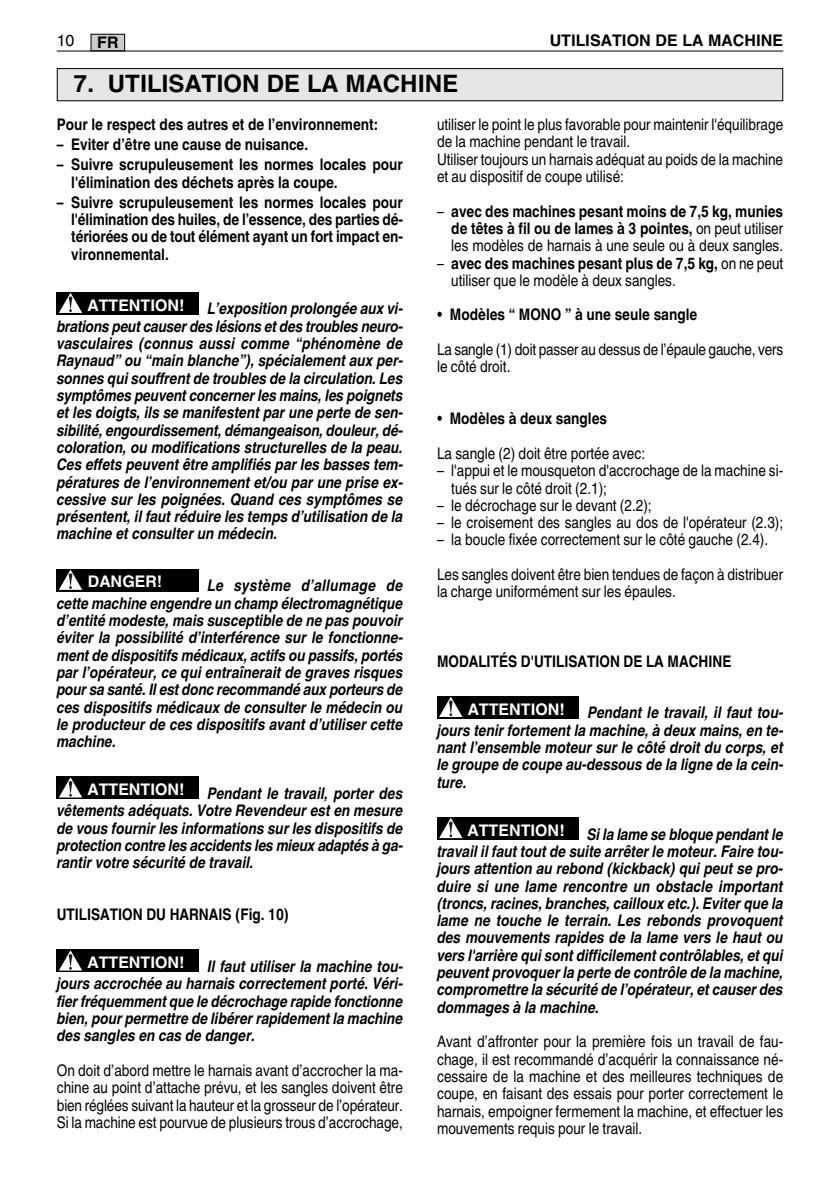
<style>
.page{position:relative;width:840px;height:1191px;background:#fff}
.page>*{position:absolute;margin:0;border:0;box-sizing:border-box;transform-origin:0 0}
.t1{font:700 24px "Helvetica World";color:#000}
.t2{font:italic 700 16px/17.2px "Helvetica World";color:#000;text-align:justify;scale:.85 1}
.t3{font:16px/17.4px "Helvetica World";color:#000;scale:.85 1}
.t4{font:700 16px/17.4px "Helvetica World";color:#000;text-align:justify;scale:.85 1}
.t5{font:700 16px "Helvetica World";color:#fff}
.t6{font:700 16px "Helvetica World";color:#000}
.t7{font:16px "Helvetica World";color:#000}
.s1{font-weight:400}
.s2{font-weight:700}
</style>
<div class="page">
<div style="left:91px;top:34px;width:33px;height:17px;background:#ccc"></div>
<div style="left:91px;top:34px;width:34px;height:17px;border:1px solid #000"></div>
<hr style="left:57px;top:51px;width:725px;height:1px;background:#000">
<div style="left:85px;top:568px;width:114px;height:23px;background:#000"></div>
<div style="left:57px;top:568px;width:28px;height:23px;background:#000"></div>
<svg style="left:59px;top:569px;width:23px;height:21px"></svg>
<div style="left:85px;top:292px;width:113px;height:22px;background:#000"></div>
<div style="left:57px;top:292px;width:28px;height:22px;background:#000"></div>
<svg style="left:59px;top:293px;width:23px;height:20px"></svg>
<div style="left:85px;top:776px;width:113px;height:23px;background:#000"></div>
<svg style="left:57px;top:776px;width:28px;height:23px"></svg>
<svg style="left:59px;top:777px;width:23px;height:20px"></svg>
<div style="left:85px;top:949px;width:113px;height:23px;background:#000"></div>
<svg style="left:57px;top:949px;width:28px;height:23px"></svg>
<svg style="left:59px;top:950px;width:23px;height:20px"></svg>
<div style="left:465px;top:817px;width:113px;height:22px;background:#000"></div>
<div style="left:437px;top:817px;width:28px;height:22px;background:#000"></div>
<svg style="left:439px;top:818px;width:23px;height:20px"></svg>
<svg style="left:448px;top:821px;width:4px;height:12px"></svg>
<div style="left:465px;top:696px;width:113px;height:22px;background:#000"></div>
<div style="left:437px;top:696px;width:28px;height:22px;background:#000"></div>
<svg style="left:439px;top:696px;width:23px;height:21px"></svg>
<svg style="left:448px;top:700px;width:4px;height:12px"></svg>
<div style="left:58px;top:69px;width:723px;height:31px;background:#e6e6e6"></div>
<div style="left:57px;top:68px;width:725px;height:33px;border:1px solid #000"></div>
<p class="t7" style="left:57px;top:34px;width:19px">10</p>
<p class="t6" style="left:97px;top:37px;width:23px">FR</p>
<p class="t6" style="left:549px;top:34px;width:235px">UTILISATION DE LA MACHINE</p>
<h1 class="t1" style="left:74px;top:75px;width:386px">7. UTILISATION DE LA MACHINE</h1>
<p class="t4" style="left:57px;top:117px;width:378px">Pour le respect des autres et de l’environnement:</p>
<p class="t4" style="left:57px;top:137px;width:297px">– Eviter d’être une cause de nuisance.</p>
<p class="t4" style="left:71px;top:158px;width:391px;text-indent:-15px">– Suivre scrupuleusement les normes locales pour l'élimination des déchets après la coupe.</p>
<p class="t4" style="left:71px;top:195px;width:391px;text-indent:-15px">– Suivre scrupuleusement les normes locales pour l'élimination des huiles, de l’essence, des parties dé&shy;tériorées ou de tout élément ayant un fort impact en&shy;vironnemental.</p>
<p class="t5" style="left:87px;top:299px;width:99px">ATTENTION!</p>
<p class="t2" style="left:57px;top:302px;width:408px;text-indent:151px">L’exposition prolongée aux vi&shy;brations peut causer des lésions et des troubles neuro&shy;vasculaires (connus aussi comme “phénomène de Raynaud” ou “main blanche”), spécialement aux per&shy;sonnes qui souffrent de troubles de la circulation. Les symptômes peuvent concerner les mains, les poignets et les doigts, ils se manifestent par une perte de sen&shy;sibilité, engourdissement, démangeaison, douleur, dé&shy;coloration, ou modifications structurelles de la peau.<br>Ces effets peuvent être amplifiés par les basses tem&shy;pératures de l’environnement et/ou par une prise ex&shy;cessive sur les poignées. Quand ces symptômes se présentent, il faut réduire les temps d’utilisation de la machine et consulter un médecin.</p>
<p class="t2" style="left:57px;top:579px;width:408px;text-indent:151px">Le système d’allumage de cette machine engendre un champ électromagnétique d’entité modeste, mais susceptible de ne pas pouvoir éviter la possibilité d’interférence sur le fonctionne&shy;ment de dispositifs médicaux, actifs ou passifs, portés par l’opérateur, ce qui entraînerait de graves risques pour sa santé. Il est donc recommandé aux porteurs de ces dispositifs médicaux de consulter le médecin ou le producteur de ces dispositifs avant d’utiliser cette machine.</p>
<p class="t5" style="left:88px;top:576px;width:76px">DANGER!</p>
<p class="t5" style="left:87px;top:783px;width:99px">ATTENTION!</p>
<p class="t2" style="left:57px;top:786px;width:408px;text-indent:151px">Pendant le travail, porter des vêtements adéquats. Votre Revendeur est en mesure de vous fournir les informations sur les dispositifs de protection contre les accidents les mieux adaptés à ga&shy;rantir votre sécurité de travail.</p>
<p class="t4" style="left:57px;top:907px;width:274px">UTILISATION DU HARNAIS (Fig. 10)</p>
<p class="t2" style="left:57px;top:959px;width:408px;text-indent:151px">Il faut utiliser la machine tou&shy;jours accrochée au harnais correctement porté. Véri&shy;fier fréquemment que le décrochage rapide fonctionne bien, pour permettre de libérer rapidement la machine des sangles en cas de danger.</p>
<p class="t3" style="left:57px;top:1063px;width:408px;text-align:justify">On doit d’abord mettre le harnais avant d’accrocher la ma&shy;chine au point d’attache prévu, et les sangles doivent être bien réglées suivant la hauteur et la grosseur de l’opérateur.<br>Si la machine est pourvue de plusieurs trous d’accrochage,</p>
<p class="t5" style="left:87px;top:956px;width:99px">ATTENTION!</p>
<p class="t3" style="left:437px;top:117px;width:408px">utiliser le point le plus favorable pour maintenir l'équilibrage de la machine pendant le travail.<br>Utiliser toujours un harnais adéquat au poids de la machine et au dispositif de coupe utilisé:</p>
<p class="t4" style="left:451px;top:204px;width:392px;text-indent:-14px"><span class="s1">–</span> avec des machines pesant moins de 7,5 kg, munies de têtes à fil ou de lames à 3 pointes, <span class="s1">on peut utiliser les modèles de harnais à une seule ou à deux sangles.</span></p>
<p class="t3" style="left:451px;top:256px;width:392px;text-indent:-14px">– <span class="s2">avec des machines pesant plus de 7,5 kg,</span> on ne peut utiliser que le modèle à deux sangles.</p>
<p class="t3" style="left:437px;top:299px;width:408px;line-height:34.6px">• <span class="s2">Modèles “ MONO ” à une seule sangle<br></span>La sangle (1) doit passer au dessus de l’épaule gauche, vers</p>
<p class="t3" style="left:437px;top:360px;width:88px">le côté droit.</p>
<p class="t3" style="left:437px;top:403px;width:246px;line-height:34.6px">• <span class="s2">Modèles à deux sangles<br></span>La sangle (2) doit être portée avec:</p>
<p class="t3" style="left:451px;top:463px;width:392px;text-indent:-14px">– l'appui et le mousqueton d'accrochage de la machine si&shy;tués sur le côté droit (2.1);</p>
<p class="t3" style="left:437px;top:498px;width:254px">– le décrochage sur le devant (2.2);</p>
<p class="t3" style="left:437px;top:515px;width:408px">– le croisement des sangles au dos de l'opérateur (2.3);</p>
<p class="t3" style="left:437px;top:524px;width:408px;line-height:34.6px">– la boucle fixée correctement sur le côté gauche (2.4).<br>Les sangles doivent être bien tendues de façon à distribuer</p>
<p class="t3" style="left:437px;top:584px;width:282px">la charge uniformément sur les épaules.</p>
<p class="t4" style="left:437px;top:654px;width:347px">MODALITÉS D'UTILISATION DE LA MACHINE</p>
<p class="t2" style="left:437px;top:706px;width:408px;text-indent:151px">Pendant le travail, il faut tou&shy;jours tenir fortement la machine, à deux mains, en te&shy;nant l’ensemble moteur sur le côté droit du corps, et le groupe de coupe au-dessous de la ligne de la cein&shy;ture.</p>
<p class="t2" style="left:437px;top:827px;width:408px;text-indent:150px">Si la lame se bloque pendant le travail il faut tout de suite arrêter le moteur. Faire tou&shy;jours attention au rebond (kickback) qui peut se pro&shy;duire si une lame rencontre un obstacle important (troncs, racines, branches, cailloux etc.). Eviter que la lame ne touche le terrain. Les rebonds provoquent des mouvements rapides de la lame vers le haut ou vers l'arrière qui sont difficilement contrôlables, et qui peuvent provoquer la perte de contrôle de la machine, compromettre la sécurité de l’opérateur, et causer des dommages à la machine.</p>
<p class="t3" style="left:437px;top:1034px;width:408px;text-align:justify">Avant d’affronter pour la première fois un travail de fau&shy;chage, il est recommandé d’acquérir la connaissance né&shy;cessaire de la machine et des meilleures techniques de coupe, en faisant des essais pour porter correctement le harnais, empoigner fermement la machine, et effectuer les mouvements requis pour le travail.</p>
<p class="t5" style="left:467px;top:703px;width:99px">ATTENTION!</p>
<p class="t5" style="left:467px;top:824px;width:99px">ATTENTION!</p>
</div>
